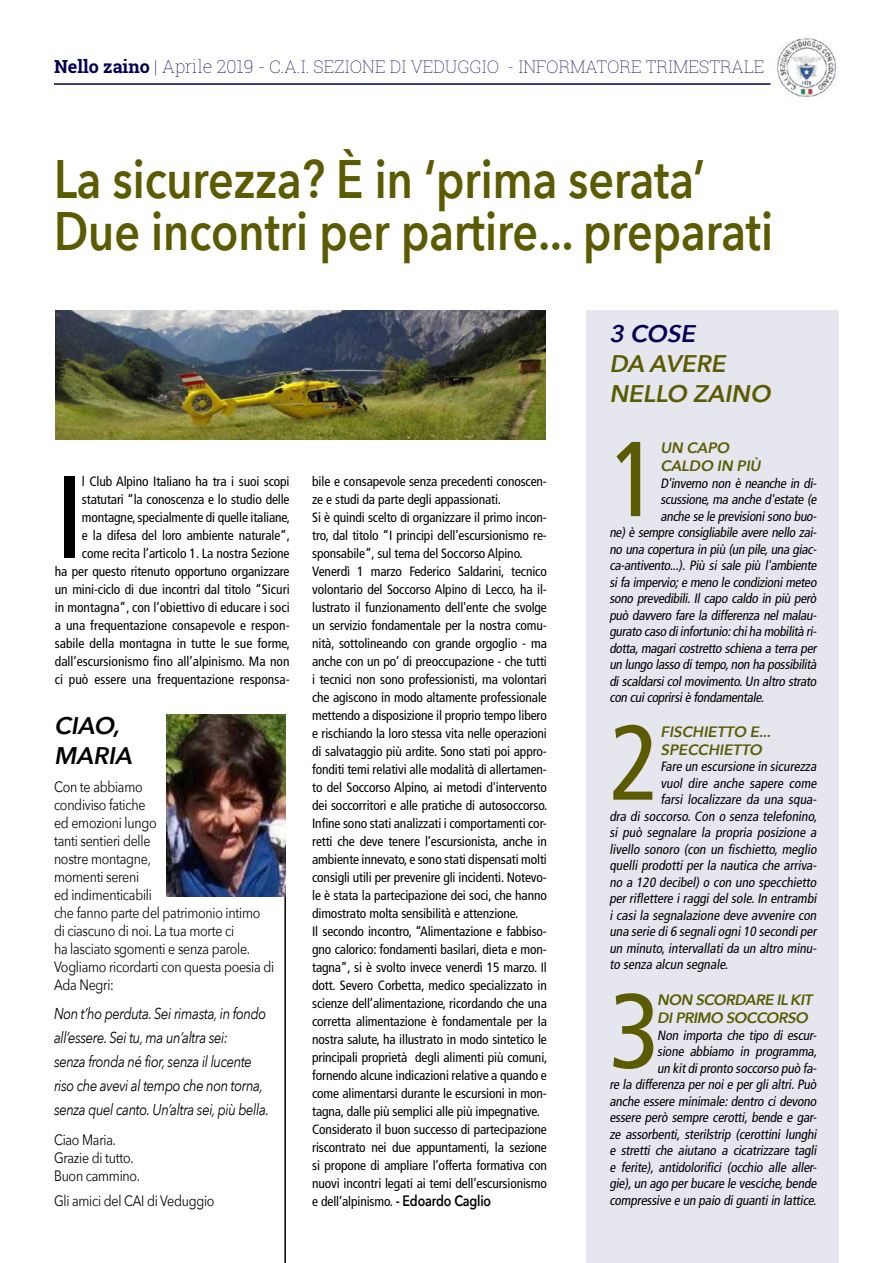
<style>
.page{position:relative;width:893px;height:1263px;background:#fff}
.page>*{position:absolute;margin:0;border:0;box-sizing:border-box;transform-origin:0 0}
.t1{font:condensed 116.7px "Frutiger";color:#000}
.t2{font:condensed 106.35px "Frutiger";color:#5b5b02}
.t3{font:600 54px/52.5px "Avenir Next";color:#5b5b02;scale:.83 1}
.t4{font:italic 600 24px/30px "Avenir Next";color:#5b5b02}
.t5{font:italic 600 24px/30px "Avenir Next";color:#000}
.t6{font:italic 600 24px "Avenir Next";color:#005}
.t7{font:100 17.25px "Roboto Slab";color:#005}
.t8{font:italic 15.75px/24px "Avenir Next";letter-spacing:-.03em;color:#000;scale:.83 1}
.t9{font:15px/18px "Avenir Next";letter-spacing:-.02em;color:#000;scale:.83 1}
.t10{font:italic 600 15px/18px "Avenir Next";color:#5b5b02}
.t11{font:condensed 13.5px/18px "Frutiger";letter-spacing:-.01em;color:#000;text-align:right}
.t12{font:italic condensed 13.5px/16.5px "Frutiger";color:#000;text-align:right}
.s1{font-weight:700;font-size:18px}
.s2{font-size:18px}
.s3{font-family:"Avenir Next";font-weight:600;font-stretch:normal;font-size:15px}
</style>
<div class="page">
<div style="left:587px;top:311px;width:252px;height:952px;background:#e6e6ee"></div>
<img style="left:777px;top:38px;width:59px;height:59px">
<hr style="left:54px;top:83px;width:716px;height:2px;background:#005">
<img style="left:56px;top:311px;width:490px;height:129px">
<hr style="left:284px;top:725px;width:2px;height:538px;background:#000">
<img style="left:167px;top:714px;width:119px;height:182px">
<p class="t7" style="left:54px;top:55px;width:712px"><span class="s1">Nello zaino</span> <span class="s2">| Aprile 2019 -</span> C.A.I. SEZIONE DI VEDUGGIO - INFORMATORE TRIMESTRALE</p>
<h3 class="t3" style="left:54px;top:151px;width:868px">La sicurezza? È in ‘prima serata’<br>Due incontri per partire... preparati</h3>
<p class="t11" style="left:55px;top:472px;width:237px">l Club Alpino Italiano ha tra i suoi scopi statutari “la conoscenza e lo studio delle montagne, specialmente di quelle italiane,<br>e la difesa del loro ambiente naturale”, come recita l’articolo 1. La nostra Sezione<br>ha per questo ritenuto opportuno organizzare un mini-ciclo di due incontri dal titolo “Sicuri in montagna”, con l’obiettivo di educare i soci a una frequentazione consapevole e respon&shy;sabile della montagna in tutte le sue forme, dall’escursionismo fino all’alpinismo. Ma non ci può essere una frequentazione responsa-</p>
<p class="t11" style="left:312px;top:472px;width:237px;text-align:left">bile e consapevole senza precedenti conoscen&shy;ze e studi da parte degli appassionati.<br>Si è quindi scelto di organizzare il primo incon&shy;tro, dal titolo “I principi dell’escursionismo re&shy;sponsabile”, sul tema del Soccorso Alpino.<br>Venerdì 1 marzo Federico Saldarini, tecnico volontario del Soccorso Alpino di Lecco, ha il&shy;lustrato il funzionamento dell'ente che svolge un servizio fondamentale per la nostra comu&shy;nità, sottolineando con grande orgoglio - ma anche con un po’ di preoccupazione - che tutti i tecnici non sono professionisti, ma volontari che agiscono in modo altamente professionale mettendo a disposizione il proprio tempo libero e rischiando la loro stessa vita nelle operazioni di salvataggio più ardite. Sono stati poi appro&shy;fonditi temi relativi alle modalità di allertamen&shy;to del Soccorso Alpino, ai metodi d'intervento dei soccorritori e alle pratiche di autosoccorso.<br>Infine sono stati analizzati i comportamenti cor&shy;retti che deve tenere l’escursionista, anche in ambiente innevato, e sono stati dispensati molti consigli utili per prevenire gli incidenti. Notevo&shy;le è stata la partecipazione dei soci, che hanno dimostrato molta sensibilità e attenzione.<br>Il secondo incontro, “Alimentazione e fabbiso&shy;gno calorico: fondamenti basilari, dieta e mon&shy;tagna”, si è svolto invece venerdì 15 marzo. Il dott. Severo Corbetta, medico specializzato in scienze dell’alimentazione, ricordando che una corretta alimentazione è fondamentale per la nostra salute, ha illustrato in modo sintetico le principali proprietà degli alimenti più comuni, fornendo alcune indicazioni relative a quando e come alimentarsi durante le escursioni in mon&shy;tagna, dalle più semplici alle più impegnative.<br>Considerato il buon successo di partecipazione riscontrato nei due appuntamenti, la sezione si propone di ampliare l’offerta formativa con nuovi incontri legati ai temi dell’escursionismo e dell’alpinismo. <span class="s3">- Edoardo Caglio</span></p>
<h1 class="t1" style="left:55px;top:450px;width:30px">I</h1>
<h3 class="t5" style="left:54px;top:710px;width:86px">CIAO,<br>MARIA</h3>
<p class="t9" style="left:54px;top:777px;width:267px">Con te abbiamo<br>condiviso fatiche<br>ed emozioni lungo<br>tanti sentieri delle<br>nostre montagne,<br>momenti sereni<br>ed indimenticabili<br>che fanno parte del patrimonio intimo di ciascuno di noi. La tua morte ci<br>ha lasciato sgomenti e senza parole.<br>Vogliamo ricordarti con questa poesia di<br>Ada Negri:</p>
<p class="t8" style="left:54px;top:1000px;width:261px">Non t’ho perduta. Sei rimasta, in fondo all’essere. Sei tu, ma un’altra sei:<br>senza fronda né fior, senza il lucente riso che avevi al tempo che non torna, senza quel canto. Un’altra sei, più bella.</p>
<p class="t9" style="left:54px;top:1130px;width:105px">Ciao Maria.<br>Grazie di tutto.<br>Buon cammino.</p>
<p class="t9" style="left:54px;top:1191px;width:195px">Gli amici del CAI di Veduggio</p>
<h3 class="t6" style="left:609px;top:313px;width:94px">3 COSE</h3>
<h3 class="t4" style="left:609px;top:348px;width:169px">DA AVERE<br>NELLO ZAINO</h3>
<h2 class="t2" style="left:609px;top:417px;width:53px">1</h2>
<p class="t10" style="left:660px;top:438px;width:106px">UN CAPO<br>CALDO IN PIÙ</p>
<p class="t12" style="left:660px;top:475px;width:160px">D'inverno non è neanche in di-</p>
<p class="t12" style="left:660px;top:491px;width:160px">scussione,ma anche d'estate (e</p>
<p class="t12" style="left:660px;top:508px;width:160px">anche se le previsionisono buo-</p>
<p class="t12" style="left:609px;top:524px;width:211px">ne) è sempre consigliabile avere nello zai-</p>
<p class="t12" style="left:609px;top:541px;width:211px">no una copertura in più (un pile,una giac-</p>
<p class="t12" style="left:609px;top:557px;width:211px">ca-antivento...). Più si sale più l'ambiente</p>
<p class="t12" style="left:609px;top:574px;width:211px">sifa impervio;e meno le condizionimeteo</p>
<p class="t12" style="left:609px;top:590px;width:211px">sono prevedibili. Il capo caldo in più però</p>
<p class="t12" style="left:609px;top:607px;width:211px">può davvero fare la differenza nel malau-</p>
<p class="t12" style="left:609px;top:623px;width:211px">gurato caso diinfortunio:chiha mobilità ri-</p>
<p class="t12" style="left:609px;top:640px;width:211px">dotta,magaricostretto schiena a terra per</p>
<p class="t12" style="left:609px;top:656px;width:211px">un lungo lasso ditempo,non ha possibilità</p>
<p class="t12" style="left:609px;top:673px;width:211px">discaldarsicolmovimento.Un altro strato</p>
<p class="t12" style="left:609px;top:689px;width:159px">con cuicoprirsiè fondamentale.</p>
<h2 class="t2" style="left:609px;top:701px;width:53px">2</h2>
<p class="t10" style="left:660px;top:722px;width:116px">FISCHIETTO E...<br>SPECCHIETTO</p>
<p class="t12" style="left:660px;top:758px;width:160px">Fare un escursione in sicurezza</p>
<p class="t12" style="left:660px;top:775px;width:160px">vuol dire anche sapere come</p>
<p class="t12" style="left:660px;top:791px;width:160px">farsi localizzare da una squa-</p>
<p class="t12" style="left:609px;top:808px;width:212px">dra di soccorso. Con o senza telefonino,</p>
<p class="t12" style="left:609px;top:824px;width:211px">si può segnalare la propria posizione a</p>
<p class="t12" style="left:609px;top:841px;width:211px">livello sonoro (con un fischietto, meglio</p>
<p class="t12" style="left:609px;top:857px;width:211px">quelli prodotti per la nautica che arriva-</p>
<p class="t12" style="left:609px;top:874px;width:211px">no a 120 decibel) o con uno specchietto</p>
<p class="t12" style="left:609px;top:890px;width:211px">per riflettere i raggi del sole.In entrambi</p>
<p class="t12" style="left:609px;top:907px;width:211px">i casi la segnalazione deve avvenire con</p>
<p class="t12" style="left:609px;top:923px;width:211px">una serie di6 segnaliogni10 secondiper</p>
<p class="t12" style="left:609px;top:940px;width:211px">un minuto,intervallati da un altro minu-</p>
<p class="t12" style="left:609px;top:956px;width:123px">to senza alcun segnale.</p>
<h2 class="t2" style="left:609px;top:969px;width:53px">3</h2>
<p class="t10" style="left:657px;top:990px;width:161px">NON SCORDARE ILKIT<br>DIPRIMO SOCCORSO</p>
<p class="t12" style="left:609px;top:1027px;width:212px">Non importa che tipo di escur-<br>sione abbiamo in programma,<br>un kitdipronto soccorso può fa-<br>re la differenza per noi e per gli altri.Può anche essere minimale:dentro ci devono essere però sempre cerotti, bende e gar&shy;ze assorbenti, sterilstrip (cerottini lunghi e stretti che aiutano a cicatrizzare tagli e ferite), antidolorifici (occhio alle aller&shy;gie),un ago perbucare le vesciche,bende compressive e un paio diguantiin lattice.</p>
</div>
